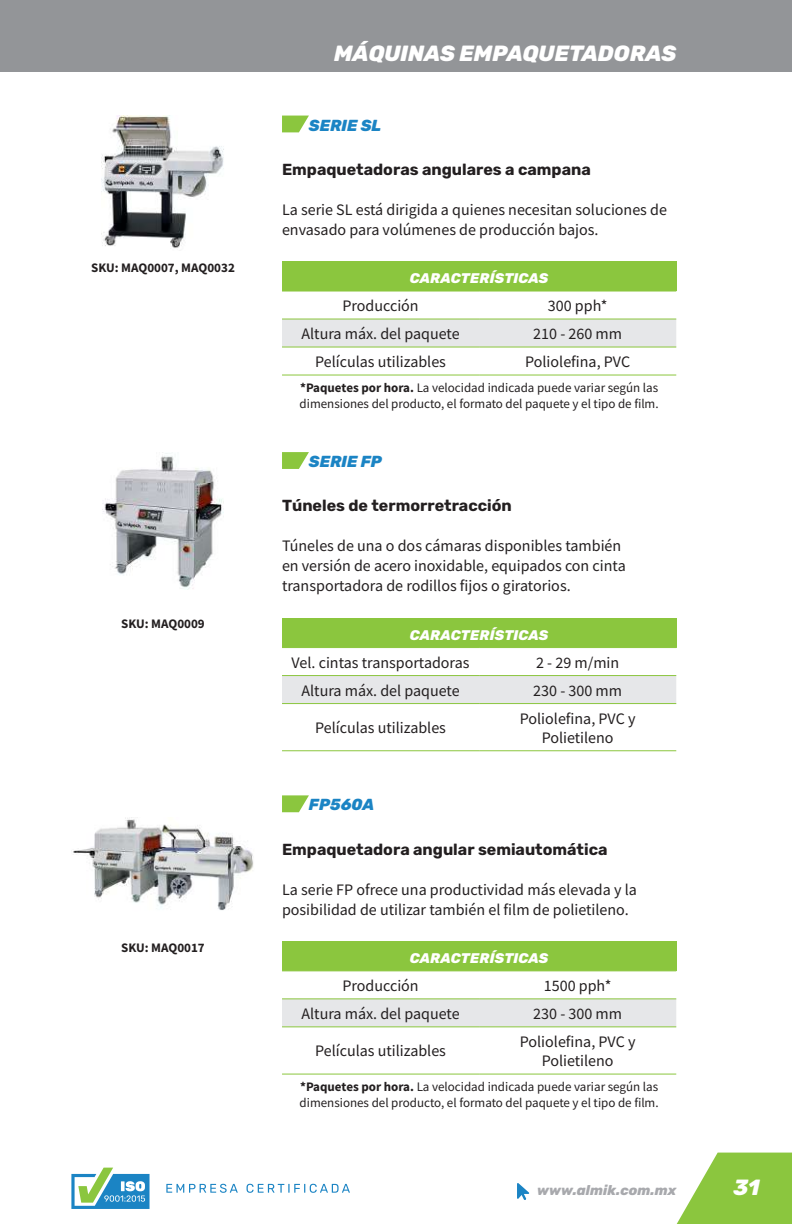
<style>
.page{position:relative;width:792px;height:1224px;background:#fff}
.page>*{position:absolute;margin:0;border:0;box-sizing:border-box;transform-origin:0 0}
.t1{font:italic 800 22px "Rubik";color:#fff}
.t2{font:16px/20px "Source Sans Pro";color:#231f20}
.t3{font:700 16px "Rubik";color:#231f20}
.t4{font:italic 800 16px "Rubik";color:#1b84c4}
.t5{font:italic 800 14px "Rubik";letter-spacing:.005em;color:#fff}
.t6{font:italic 800 14px "Rubik";color:#a8a9ad}
.t7{font:13px/15.6px "Source Sans Pro";color:#231f20}
.t8{font:700 13px "Source Sans Pro";color:#231f20}
.s1{font-weight:700}
</style>
<div class="page">
<svg style="left:676px;top:1153px;width:116px;height:71px"></svg>
<svg style="left:517px;top:1183px;width:12px;height:17px"></svg>
<svg style="left:166px;top:1184px;width:72px;height:9px"></svg>
<svg style="left:247px;top:1184px;width:103px;height:9px"></svg>
<svg style="left:71px;top:1168px;width:79px;height:41px"></svg>
<div style="left:0;top:0;width:792px;height:71px;background:#939598"></div>
<img style="left:73px;top:817px;width:181px;height:93px">
<img style="left:102px;top:452px;width:122px;height:138px">
<img style="left:101px;top:116px;width:123px;height:132px">
<svg style="left:282px;top:116px;width:27px;height:16px"></svg>
<svg style="left:282px;top:795px;width:27px;height:17px"></svg>
<svg style="left:282px;top:452px;width:27px;height:17px"></svg>
<div style="left:282px;top:262px;width:394px;height:29px;background:#8bc63e"></div>
<svg style="left:282px;top:318px;width:394px;height:57px"></svg>
<hr style="left:282px;top:291px;width:197px;height:1px;background:#8bc63e">
<hr style="left:479px;top:291px;width:197px;height:1px;background:#8bc63e">
<hr style="left:282px;top:319px;width:197px;height:1px;background:#8bc63e">
<hr style="left:479px;top:319px;width:197px;height:1px;background:#8bc63e">
<hr style="left:282px;top:347px;width:197px;height:1px;background:#8bc63e">
<hr style="left:479px;top:347px;width:197px;height:1px;background:#8bc63e">
<hr style="left:282px;top:375px;width:197px;height:1px;background:#8bc63e">
<hr style="left:479px;top:375px;width:197px;height:1px;background:#8bc63e">
<div style="left:282px;top:942px;width:394px;height:29px;background:#8bc63e"></div>
<svg style="left:282px;top:971px;width:394px;height:103px"></svg>
<div style="left:282px;top:999px;width:394px;height:27px;background:#e6e7e9"></div>
<hr style="left:282px;top:998px;width:197px;height:1px;background:#8bc63e">
<hr style="left:479px;top:998px;width:197px;height:1px;background:#8bc63e">
<hr style="left:282px;top:1026px;width:197px;height:1px;background:#8bc63e">
<hr style="left:479px;top:1026px;width:197px;height:1px;background:#8bc63e">
<hr style="left:282px;top:1074px;width:197px;height:1px;background:#8bc63e">
<hr style="left:479px;top:1074px;width:197px;height:1px;background:#8bc63e">
<div style="left:282px;top:618px;width:394px;height:30px;background:#8bc63e"></div>
<svg style="left:282px;top:648px;width:394px;height:57px"></svg>
<div style="left:282px;top:676px;width:394px;height:27px;background:#e6e7e9"></div>
<hr style="left:282px;top:675px;width:197px;height:1px;background:#8bc63e">
<hr style="left:479px;top:675px;width:197px;height:1px;background:#8bc63e">
<hr style="left:282px;top:703px;width:197px;height:1px;background:#8bc63e">
<hr style="left:479px;top:703px;width:197px;height:1px;background:#8bc63e">
<hr style="left:282px;top:750px;width:197px;height:1px;background:#8bc63e">
<hr style="left:479px;top:750px;width:197px;height:1px;background:#8bc63e">
<p class="t8" style="left:91px;top:259px;width:145px">SKU: MAQ0007, MAQ0032</p>
<p class="t8" style="left:121px;top:615px;width:85px">SKU: MAQ0009</p>
<p class="t8" style="left:121px;top:938px;width:85px">SKU: MAQ0017</p>
<h1 class="t1" style="left:334px;top:40px;width:344px">MÁQUINAS EMPAQUETADORAS</h1>
<p class="t4" style="left:309px;top:116px;width:74px">SERIE SL</p>
<p class="t3" style="left:282px;top:160px;width:310px">Empaquetadoras angulares a campana</p>
<p class="t2" style="left:282px;top:199px;width:387px">La serie SL está dirigida a quienes necesitan soluciones de envasado para volúmenes de producción bajos.</p>
<p class="t5" style="left:410px;top:270px;width:140px">CARACTERÍSTICAS</p>
<p class="t2" style="left:342px;top:296px;width:78px">Producción</p>
<p class="t2" style="left:548px;top:296px;width:61px">300 pph*</p>
<p class="t2" style="left:301px;top:324px;width:160px">Altura máx. del paquete</p>
<p class="t2" style="left:533px;top:324px;width:90px">210 - 260 mm</p>
<p class="t2" style="left:315px;top:352px;width:132px">Películas utilizables</p>
<p class="t2" style="left:525px;top:352px;width:106px">Poliolefina, PVC</p>
<p class="t7" style="left:300px;top:380px;width:361px"><span class="s1">*Paquetes por hora.</span> La velocidad indicada puede variar según las dimensiones del producto, el formato del paquete y el tipo de film.</p>
<p class="t4" style="left:309px;top:452px;width:74px">SERIE FP</p>
<p class="t3" style="left:282px;top:496px;width:231px">Túneles de termorretracción</p>
<p class="t2" style="left:282px;top:536px;width:345px">Túneles de una o dos cámaras disponibles también en versión de acero inoxidable, equipados con cinta transportadora de rodillos fijos o giratorios.</p>
<p class="t5" style="left:410px;top:626px;width:140px">CARACTERÍSTICAS</p>
<p class="t2" style="left:292px;top:652px;width:180px">Vel. cintas transportadoras</p>
<p class="t2" style="left:536px;top:652px;width:85px">2 - 29 m/min</p>
<p class="t2" style="left:301px;top:680px;width:160px">Altura máx. del paquete</p>
<p class="t2" style="left:533px;top:680px;width:90px">230 - 300 mm</p>
<p class="t2" style="left:315px;top:718px;width:132px">Películas utilizables</p>
<p class="t2" style="left:520px;top:709px;width:117px;line-height:19.2px;text-align:center">Poliolefina, PVC y<br>Polietileno</p>
<p class="t4" style="left:309px;top:795px;width:67px">FP560A</p>
<p class="t3" style="left:282px;top:840px;width:327px">Empaquetadora angular semiautomática</p>
<p class="t2" style="left:282px;top:879px;width:356px">La serie FP ofrece una productividad más elevada y la posibilidad de utilizar también el film de polietileno.</p>
<p class="t5" style="left:410px;top:950px;width:140px">CARACTERÍSTICAS</p>
<p class="t2" style="left:342px;top:975px;width:78px">Producción</p>
<p class="t2" style="left:544px;top:975px;width:69px">1500 pph*</p>
<p class="t2" style="left:301px;top:1003px;width:160px">Altura máx. del paquete</p>
<p class="t2" style="left:533px;top:1003px;width:90px">230 - 300 mm</p>
<p class="t2" style="left:315px;top:1041px;width:132px">Películas utilizables</p>
<p class="t2" style="left:520px;top:1032px;width:117px;line-height:19.2px;text-align:center">Poliolefina, PVC y<br>Polietileno</p>
<p class="t7" style="left:300px;top:1079px;width:361px"><span class="s1">*Paquetes por hora.</span> La velocidad indicada puede variar según las dimensiones del producto, el formato del paquete y el tipo de film.</p>
<p class="t6" style="left:537px;top:1182px;width:141px">www.almik.com.mx</p>
<h1 class="t1" style="left:733px;top:1175px;width:28px">31</h1>
</div>
